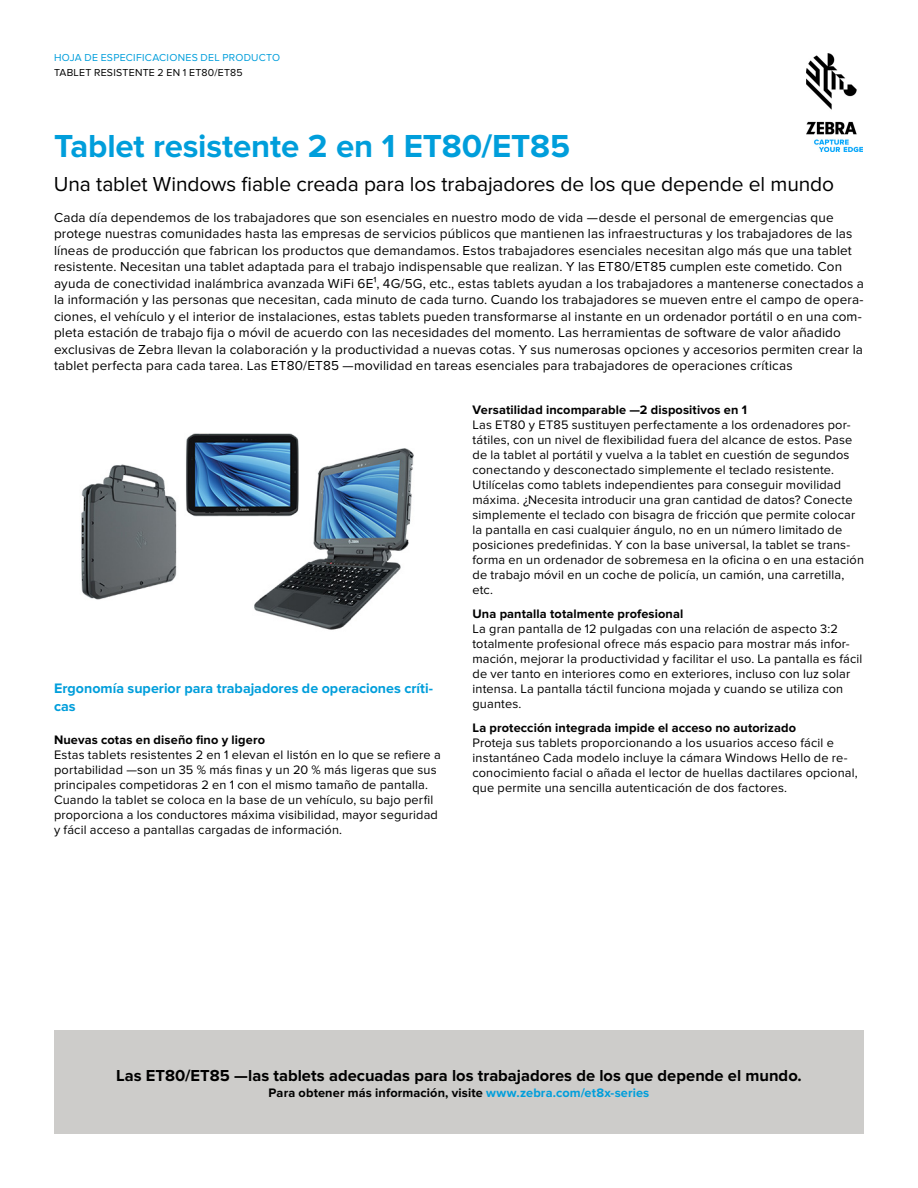
<style>
.page{position:relative;width:918px;height:1188px;background:#fff}
.page>*{position:absolute;margin:0;border:0;box-sizing:border-box;transform-origin:0 0}
.t1{font:700 33px "Proxima Nova";letter-spacing:-.005em;color:#009edb}
.t2{font:21px "Proxima Nova";letter-spacing:-.005em;color:#000}
.t3{font:700 16.5px "Proxima Nova";color:#000}
.t4{font:700 14.25px/17.2px "Proxima Nova";color:#009edb}
.t5{font:13.5px/16.5px "Proxima Nova";letter-spacing:.01em;color:#000}
.t6{font:12.75px/15px "Proxima Nova";letter-spacing:.015em;color:#000}
.t7{font:700 12.75px "Proxima Nova";letter-spacing:.01em;color:#000}
.t8{font:10.5px "Proxima Nova";letter-spacing:.025em;color:#009edb}
.t9{font:10.5px "Proxima Nova";letter-spacing:.025em;color:#000}
.s1{color:#009edb}
</style>
<div class="page">
<img style="left:806px;top:54px;width:56px;height:97px">
<div style="left:54px;top:1031px;width:810px;height:103px;background:#cdccca"></div>
<img style="left:81px;top:433px;width:333px;height:197px">
<p class="t8" style="left:54px;top:52px;width:228px">HOJA DE ESPECIFICACIONES DEL PRODUCTO</p>
<p class="t9" style="left:54px;top:66px;width:190px">TABLET RESISTENTE 2 EN 1 ET80/ET85</p>
<h1 class="t1" style="left:54px;top:127px;width:518px">Tablet resistente 2 en 1 ET80/ET85</h1>
<h2 class="t2" style="left:54px;top:172px;width:782px">Una tablet Windows fiable creada para los trabajadores de los que depende el mundo</h2>
<p class="t5" style="left:54px;top:209px;width:811px">Cada día dependemos de los trabajadores que son esenciales en nuestro modo de vida —desde el personal de emergencias que protege nuestras comunidades hasta las empresas de servicios públicos que mantienen las infraestructuras y los trabajadores de las líneas de producción que fabrican los productos que demandamos. Estos trabajadores esenciales necesitan algo más que una tablet resistente. Necesitan una tablet adaptada para el trabajo indispensable que realizan. Y las ET80/ET85 cumplen este cometido. Con ayuda de conectividad inalámbrica avanzada WiFi 6E¹, 4G/5G, etc., estas tablets ayudan a los trabajadores a mantenerse conectados a la información y las personas que necesitan, cada minuto de cada turno. Cuando los trabajadores se mueven entre el campo de opera&shy;ciones, el vehículo y el interior de instalaciones, estas tablets pueden transformarse al instante en un ordenador portátil o en una com&shy;pleta estación de trabajo fija o móvil de acuerdo con las necesidades del momento. Las herramientas de software de valor añadido exclusivas de Zebra llevan la colaboración y la productividad a nuevas cotas. Y sus numerosas opciones y accesorios permiten crear la tablet perfecta para cada tarea. Las ET80/ET85 —movilidad en tareas esenciales para trabajadores de operaciones críticas</p>
<p class="t4" style="left:54px;top:680px;width:381px">Ergonomía superior para trabajadores de operaciones críti&shy;cas</p>
<p class="t7" style="left:54px;top:732px;width:213px">Nuevas cotas en diseño fino y ligero</p>
<p class="t6" style="left:54px;top:747px;width:388px">Estas tablets resistentes 2 en 1 elevan el listón en lo que se refiere a portabilidad —son un 35 % más finas y un 20 % más ligeras que sus principales competidoras 2 en 1 con el mismo tamaño de pantalla.<br>Cuando la tablet se coloca en la base de un vehículo, su bajo perfil proporciona a los conductores máxima visibilidad, mayor seguridad y fácil acceso a pantallas cargadas de información.</p>
<p class="t7" style="left:472px;top:402px;width:276px">Versatilidad incomparable —2 dispositivos en 1</p>
<p class="t6" style="left:472px;top:417px;width:393px">Las ET80 y ET85 sustituyen perfectamente a los ordenadores por&shy;tátiles, con un nivel de flexibilidad fuera del alcance de estos. Pase de la tablet al portátil y vuelva a la tablet en cuestión de segundos conectando y desconectado simplemente el teclado resistente.<br>Utilícelas como tablets independientes para conseguir movilidad máxima. ¿Necesita introducir una gran cantidad de datos? Conecte simplemente el teclado con bisagra de fricción que permite colocar la pantalla en casi cualquier ángulo, no en un número limitado de posiciones predefinidas. Y con la base universal, la tablet se trans&shy;forma en un ordenador de sobremesa en la oficina o en una estación de trabajo móvil en un coche de policía, un camión, una carretilla, etc.</p>
<p class="t7" style="left:472px;top:606px;width:212px">Una pantalla totalmente profesional</p>
<p class="t6" style="left:472px;top:621px;width:391px">La gran pantalla de 12 pulgadas con una relación de aspecto 3:2 totalmente profesional ofrece más espacio para mostrar más infor&shy;mación, mejorar la productividad y facilitar el uso. La pantalla es fácil de ver tanto en interiores como en exteriores, incluso con luz solar intensa. La pantalla táctil funciona mojada y cuando se utiliza con guantes.</p>
<p class="t7" style="left:472px;top:720px;width:325px">La protección integrada impide el acceso no autorizado</p>
<p class="t6" style="left:472px;top:735px;width:387px">Proteja sus tablets proporcionando a los usuarios acceso fácil e instantáneo Cada modelo incluye la cámara Windows Hello de re&shy;conocimiento facial o añada el lector de huellas dactilares opcional, que permite una sencilla autenticación de dos factores.</p>
<p class="t3" style="left:116px;top:1066px;width:687px">Las ET80/ET85 —las tablets adecuadas para los trabajadores de los que depende el mundo.</p>
<p class="t7" style="left:269px;top:1085px;width:382px">Para obtener más información, visite <span class="s1">www.zebra.com/et8x-series</span></p>
</div>
